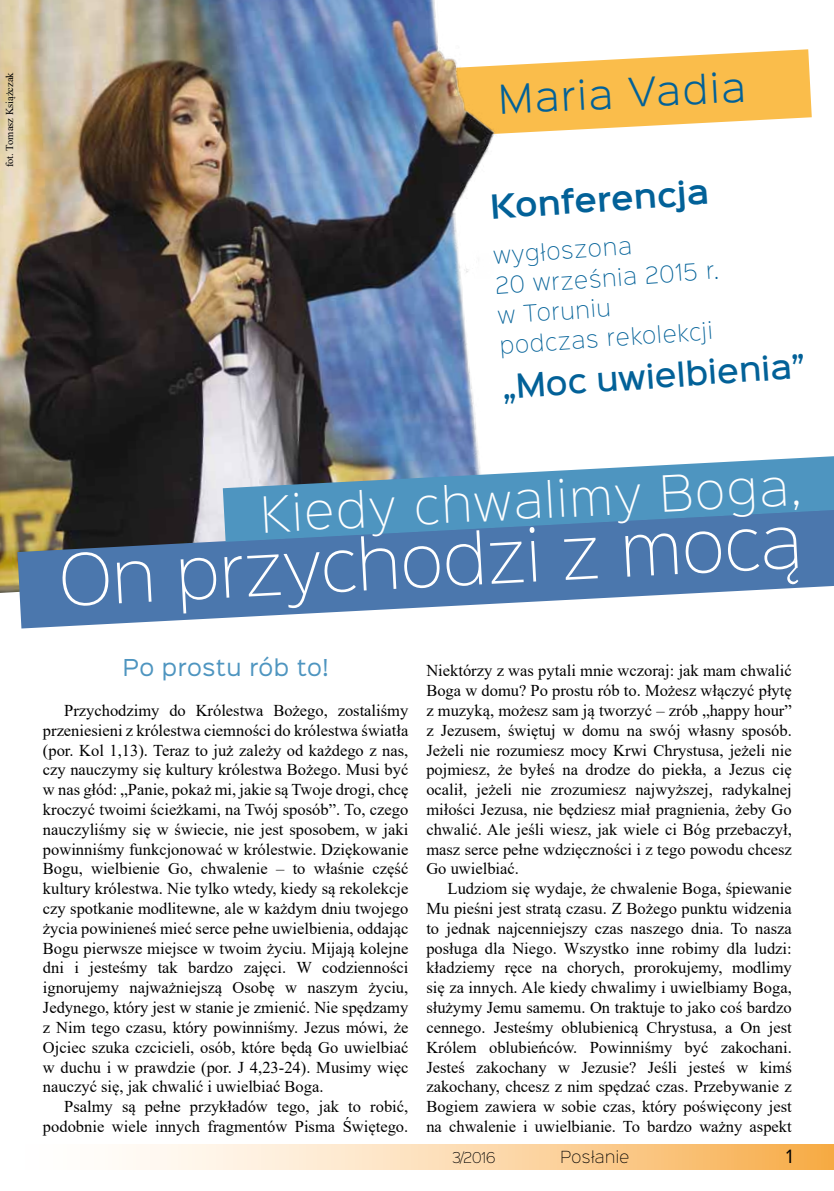
<style>
.page{position:relative;width:834px;height:1191px;background:#fff}
.page>*{position:absolute;margin:0;border:0;box-sizing:border-box;transform-origin:0 0}
.t1{font:64.5px "Sinkin Sans 200 X Light";color:#fff}
.t2{font:45px "Sinkin Sans 200 X Light";color:#fff}
.t3{font:300 36px "Sinkin Sans 300";color:#026198}
.t4{font:500 30px "Sinkin Sans 500";color:#026198}
.t5{font:600 30px "Sinkin Sans 600";color:#026198}
.t6{font:21px/30px "Sinkin Sans 200 X Light";color:#026198}
.t7{font:21px "Sinkin Sans 400";letter-spacing:.015em;color:#4e95c0}
.t8{font:16.5px/19.8px "Times New Roman";color:#000;text-align:justify}
.t9{font:16.5px "Sinkin Sans 400";color:#000}
.t10{font:15px "Sinkin Sans 200 X Light";color:#000}
.t11{font:13.5px "Sinkin Sans 200 X Light";color:#000}
.t12{font:10.5px "Times New Roman";color:#000}
.s1{font-size:15px}
</style>
<div class="page">
<svg style="left:597px;top:49px;width:214px;height:80px;background:#fac666"></svg>
<img style="left:0;top:0;width:597px;height:593px">
<svg style="left:17px;top:509px;width:816px;height:119px;fill:#4b77ad"></svg>
<svg style="left:223px;top:456px;width:610px;height:86px;background:#6096bb"></svg>
<svg style="left:126px;top:1144px;width:707px;height:25px;background:#fbd7a8"></svg>
<p class="t12" style="left:2px;top:167px;width:97px;rotate:-90deg">fot. Tomasz Książczak</p>
<h3 class="t3" style="left:497px;top:71px;width:253px;rotate:-3deg">Maria Vadia</h3>
<h3 class="t5" style="left:488px;top:181px;width:221px;rotate:-4deg">Konferencja</h3>
<p class="t6" style="left:492px;top:239px;width:228px;rotate:-4deg">wygłoszona<br>20 września 2015 r. w Toruniu<br>podczas rekolekcji</p>
<h3 class="t4" style="left:501px;top:361px;width:304px;rotate:-4deg">„Moc uwielbienia”</h3>
<h2 class="t2" style="left:259px;top:479px;width:542px;rotate:-3deg">Kiedy chwalimy Boga,</h2>
<h1 class="t1" style="left:56px;top:529px;width:745px;rotate:-3deg">On przychodzi z m ocą</h1>
<p class="t7" style="left:123px;top:650px;width:207px">Po prostu rób to!</p>
<p class="t8" style="left:43px;top:700px;width:367px;text-indent:21px">Przychodzimy do Królestwa Bożego, zostaliśmy przeniesieni z królestwa ciemności do królestwa światła (por. Kol 1,13). Teraz to już zależy od każdego z nas, czy nauczymy się kultury królestwa Bożego. Musi być w nas głód: „Panie, pokaż mi, jakie są Twoje drogi, chcę kroczyć twoimi ścieżkami, na Twój sposób”. To, czego nauczyliśmy się w świecie, nie jest sposobem, w jaki powinniśmy funkcjonować w królestwie. Dziękowanie Bogu, wielbienie Go, chwalenie – to właśnie część kultury królestwa. Nie tylko wtedy, kiedy są rekolekcje czy spotkanie modlitewne, ale w każdym dniu twojego życia powinieneś mieć serce pełne uwielbienia, oddając Bogu pierwsze miejsce w twoim życiu. Mijają kolejne dni i jesteśmy tak bardzo zajęci. W codzienności ignorujemy najważniejszą Osobę w naszym życiu, Jedynego, który jest w stanie je zmienić. Nie spędzamy z Nim tego czasu, który powinniśmy. Jezus mówi, że Ojciec szuka czcicieli, osób, które będą Go uwielbiać w duchu i w prawdzie (por. J 4,23-24). Musimy więc nauczyć się, jak chwalić i uwielbiać Boga.</p>
<p class="t8" style="left:43px;top:1096px;width:367px;text-align:right">Psalmy są pełne przykładów tego, jak to robić, podobnie wiele innych fragmentów Pisma Świętego.</p>
<p class="t8" style="left:426px;top:660px;width:367px">Niektórzy z was pytali mnie wczoraj: jak mam chwalić Boga w domu? Po prostu rób to. Możesz włączyć płytę z muzyką, możesz sam ją tworzyć – zrób „happy hour” z Jezusem, świętuj w domu na swój własny sposób.<br>Jeżeli nie rozumiesz mocy Krwi Chrystusa, jeżeli nie pojmiesz, że byłeś na drodze do piekła, a Jezus cię ocalił, jeżeli nie zrozumiesz najwyższej, radykalnej miłości Jezusa, nie będziesz miał pragnienia, żeby Go chwalić. Ale jeśli wiesz, jak wiele ci Bóg przebaczył, masz serce pełne wdzięczności i z tego powodu chcesz Go uwielbiać.</p>
<p class="t8" style="left:426px;top:878px;width:367px;text-indent:21px">Ludziom się wydaje, że chwalenie Boga, śpiewanie Mu pieśni jest stratą czasu. Z Bożego punktu widzenia to jednak najcenniejszy czas naszego dnia. To nasza posługa dla Niego. Wszystko inne robimy dla ludzi: kładziemy ręce na chorych, prorokujemy, modlimy się za innych. Ale kiedy chwalimy i uwielbiamy Boga, służymy Jemu samemu. On traktuje to jako coś bardzo cennego. Jesteśmy oblubienicą Chrystusa, a On jest Królem oblubieńców. Powinniśmy być zakochani.<br>Jesteś zakochany w Jezusie? Jeśli jesteś w kimś zakochany, chcesz z nim spędzać czas. Przebywanie z Bogiem zawiera w sobie czas, który poświęcony jest na chwalenie i uwielbianie. To bardzo ważny aspekt</p>
<p class="t11" style="left:452px;top:1146px;width:73px">3/2016 <span class="s1">P</span></p>
<p class="t10" style="left:571px;top:1144px;width:59px">osłanie</p>
<p class="t9" style="left:785px;top:1142px;width:8px">1</p>
</div>
